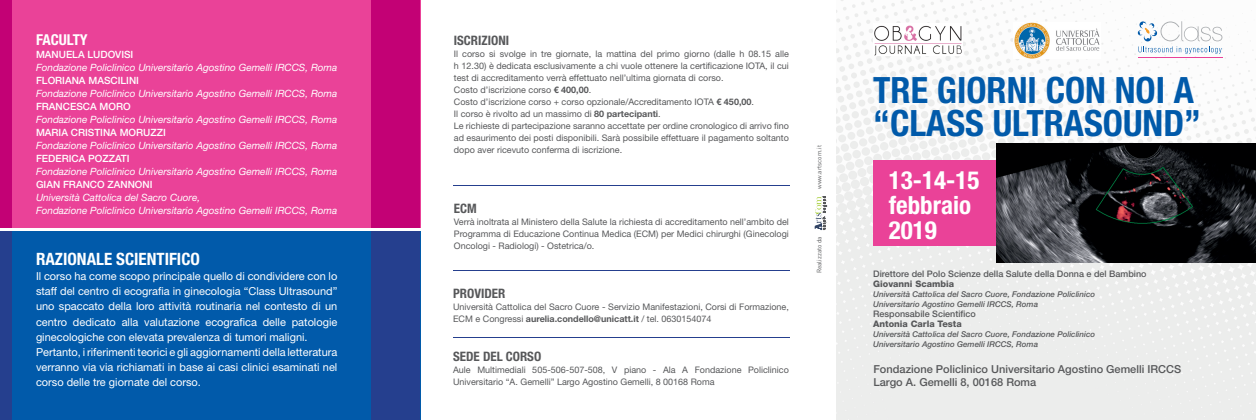
<style>
.page{position:relative;width:1256px;height:420px;background:#fff}
.page>*{position:absolute;margin:0;border:0;box-sizing:border-box;transform-origin:0 0}
.t1{font:700 condensed 36.3px/33px "Helvetica Neue LT Std";color:#015aaa}
.t2{font:700 condensed 25px/25px "Helvetica Neue LT Std";color:#fff}
.t3{font:700 condensed 17px "Helvetica Neue LT Std";color:#fff}
.t4{font:700 condensed 15px "Helvetica Neue LT Std";color:#fff}
.t5{font:700 condensed 13px "Helvetica Neue LT Std";color:#57585a}
.t6{font:11px/15px "Helvetica Neue LT Std";color:#fff}
.t7{font:500 11px/13px "Helvetica Neue LT Std";color:#57585a}
.t8{font:italic 10px/13px "Helvetica Neue LT Std";color:#fff}
.t9{font:500 10px "Helvetica Neue LT Std";color:#fff}
.t10{font:9px/12px "Helvetica Neue LT Std";color:#57585a}
.t11{font:500 9px "Helvetica Neue LT Std";color:#57585a}
.t12{font:800 9px "Helvetica Neue LT Std";color:#57585a}
.t13{font:italic 500 8px/10px "Helvetica Neue LT Std";color:#57585a}
.t14{font:6.3px "DINOT";color:#57585a}
.s1{font-weight:700}
</style>
<div class="page">
<img style="left:836px;top:0;width:420px;height:420px">
<div style="left:873px;top:161px;width:359px;height:85px;background:#ea4298"></div>
<div style="left:0;top:0;width:420px;height:227px;background:#ea4298"></div>
<div style="left:0;top:231px;width:420px;height:189px;background:#015aaa"></div>
<img style="left:873px;top:23px;width:90px;height:33px">
<img style="left:1013px;top:22px;width:88px;height:36px">
<svg style="left:815px;top:196px;width:12px;height:33px"></svg>
<svg style="left:1137px;top:21px;width:85px;height:33px"></svg>
<hr style="left:1138px;top:57px;width:84px;height:1px;background:#ea4298">
<div style="left:372px;top:0;width:48px;height:227px;background:#c30175"></div>
<div style="left:0;top:0;width:11px;height:227px;background:#c30175"></div>
<div style="left:372px;top:231px;width:48px;height:189px;background:#253f8e"></div>
<div style="left:0;top:231px;width:11px;height:189px;background:#253f8e"></div>
<img style="left:996px;top:143px;width:260px;height:119px">
<hr style="left:453px;top:269px;width:336px;height:1px;background:#253f8e">
<hr style="left:453px;top:185px;width:336px;height:1px;background:#253f8e">
<hr style="left:453px;top:336px;width:336px;height:1px;background:#253f8e">
<h3 class="t4" style="left:36px;top:30px;width:53px">FACULTY</h3>
<p class="t9" style="left:36px;top:48px;width:99px">MANUELA LUDOVISI</p>
<p class="t8" style="left:36px;top:60px;width:303px">Fondazione Policlinico Universitario Agostino Gemelli IRCCS, Roma</p>
<p class="t9" style="left:36px;top:74px;width:104px">FLORIANA MASCILINI</p>
<p class="t8" style="left:36px;top:86px;width:303px">Fondazione Policlinico Universitario Agostino Gemelli IRCCS, Roma</p>
<p class="t9" style="left:36px;top:100px;width:96px">FRANCESCA MORO</p>
<p class="t8" style="left:36px;top:112px;width:303px">Fondazione Policlinico Universitario Agostino Gemelli IRCCS, Roma</p>
<p class="t9" style="left:36px;top:126px;width:131px">MARIA CRISTINA MORUZZI</p>
<p class="t8" style="left:36px;top:138px;width:303px">Fondazione Policlinico Universitario Agostino Gemelli IRCCS, Roma</p>
<p class="t9" style="left:36px;top:152px;width:95px">FEDERICA POZZATI</p>
<p class="t8" style="left:36px;top:164px;width:303px">Fondazione Policlinico Universitario Agostino Gemelli IRCCS, Roma</p>
<p class="t9" style="left:36px;top:178px;width:118px">GIAN FRANCO ZANNONI</p>
<p class="t8" style="left:36px;top:190px;width:303px">Università Cattolica del Sacro Cuore,<br>Fondazione Policlinico Universitario Agostino Gemelli IRCCS, Roma</p>
<h3 class="t3" style="left:36px;top:249px;width:165px">RAZIONALE SCIENTIFICO</h3>
<p class="t6" style="left:36px;top:269px;width:303px">Il corso ha come scopo principale quello di condividere con lo staff del centro di ecografia in ginecologia “Class Ultrasound” uno spaccato della loro attività routinaria nel contesto di un centro dedicato alla valutazione ecografica delle patologie ginecologiche con elevata prevalenza di tumori maligni.<br>Pertanto, i riferimenti teorici e gli aggiornamenti della letteratura verranno via via richiamati in base ai casi clinici esaminati nel corso delle tre giornate del corso.</p>
<h3 class="t5" style="left:454px;top:33px;width:57px">ISCRIZIONI</h3>
<p class="t10" style="left:454px;top:48px;width:336px">Il corso si svolge in tre giornate, la mattina del primo giorno (dalle h 08.15 alle h 12.30) è dedicata esclusivamente a chi vuole ottenere la certificazione IOTA, il cui test di accreditamento verrà effettuato nell’ultima giornata di corso.<br>Costo d’iscrizione corso <span class="s1">€ 400,00</span>.<br>Costo d’iscrizione corso + corso opzionale/Accreditamento IOTA <span class="s1">€ 450,00</span>.<br>Il corso è rivolto ad un massimo di <span class="s1">80 partecipanti</span>.<br>Le richieste di partecipazione saranno accettate per ordine cronologico di arrivo fino ad esaurimento dei posti disponibili. Sarà possibile effettuare il pagamento soltanto dopo aver ricevuto conferma di iscrizione.</p>
<h3 class="t5" style="left:454px;top:200px;width:24px">ECM</h3>
<p class="t10" style="left:454px;top:215px;width:336px;text-align:justify">Verrà inoltrata al Ministero della Salute la richiesta di accreditamento nell’ambito del Programma di Educazione Continua Medica (ECM) per Medici chirurghi (Ginecologi Oncologi - Radiologi) - Ostetrica/o.</p>
<h3 class="t5" style="left:453px;top:285px;width:54px">PROVIDER</h3>
<p class="t10" style="left:453px;top:300px;width:337px">Università Cattolica del Sacro Cuore - Servizio Manifestazioni, Corsi di Formazione,<br>ECM e Congressi <span class="s1">aurelia.condello@unicatt.it</span> / tel. 0630154074</p>
<h3 class="t5" style="left:453px;top:349px;width:90px">SEDE DEL CORSO</h3>
<p class="t10" style="left:453px;top:364px;width:337px">Aule Multimediali 505-506-507-508, V piano - Ala A Fondazione Policlinico<br>Universitario “A. Gemelli” Largo Agostino Gemelli, 8 00168 Roma</p>
<p class="t14" style="left:815px;top:189px;width:45px;rotate:-90deg">www.artscom.it</p>
<p class="t14" style="left:815px;top:273px;width:39px;rotate:-90deg">Realizzato da</p>
<h1 class="t1" style="left:873px;top:73px;width:329px">TRE GIORNI CON NOI A “CLASS ULTRASOUND”</h1>
<h2 class="t2" style="left:889px;top:167px;width:92px">13-14-15 febbraio<br>2019</h2>
<p class="t11" style="left:873px;top:268px;width:275px">Direttore del Polo Scienze della Salute della Donna e del Bambino</p>
<p class="t12" style="left:873px;top:278px;width:82px">Giovanni Scambia</p>
<p class="t13" style="left:873px;top:289px;width:224px">Università Cattolica del Sacro Cuore, Fondazione Policlinico<br>Universitario Agostino Gemelli IRCCS, Roma</p>
<p class="t11" style="left:873px;top:308px;width:104px">Responsabile Scientifico</p>
<p class="t12" style="left:873px;top:318px;width:90px">Antonia Carla Testa</p>
<p class="t13" style="left:873px;top:329px;width:224px">Università Cattolica del Sacro Cuore, Fondazione Policlinico<br>Universitario Agostino Gemelli IRCCS, Roma</p>
<p class="t7" style="left:873px;top:362px;width:309px">Fondazione Policlinico Universitario Agostino Gemelli IRCCS<br>Largo A. Gemelli 8, 00168 Roma</p>
</div>
